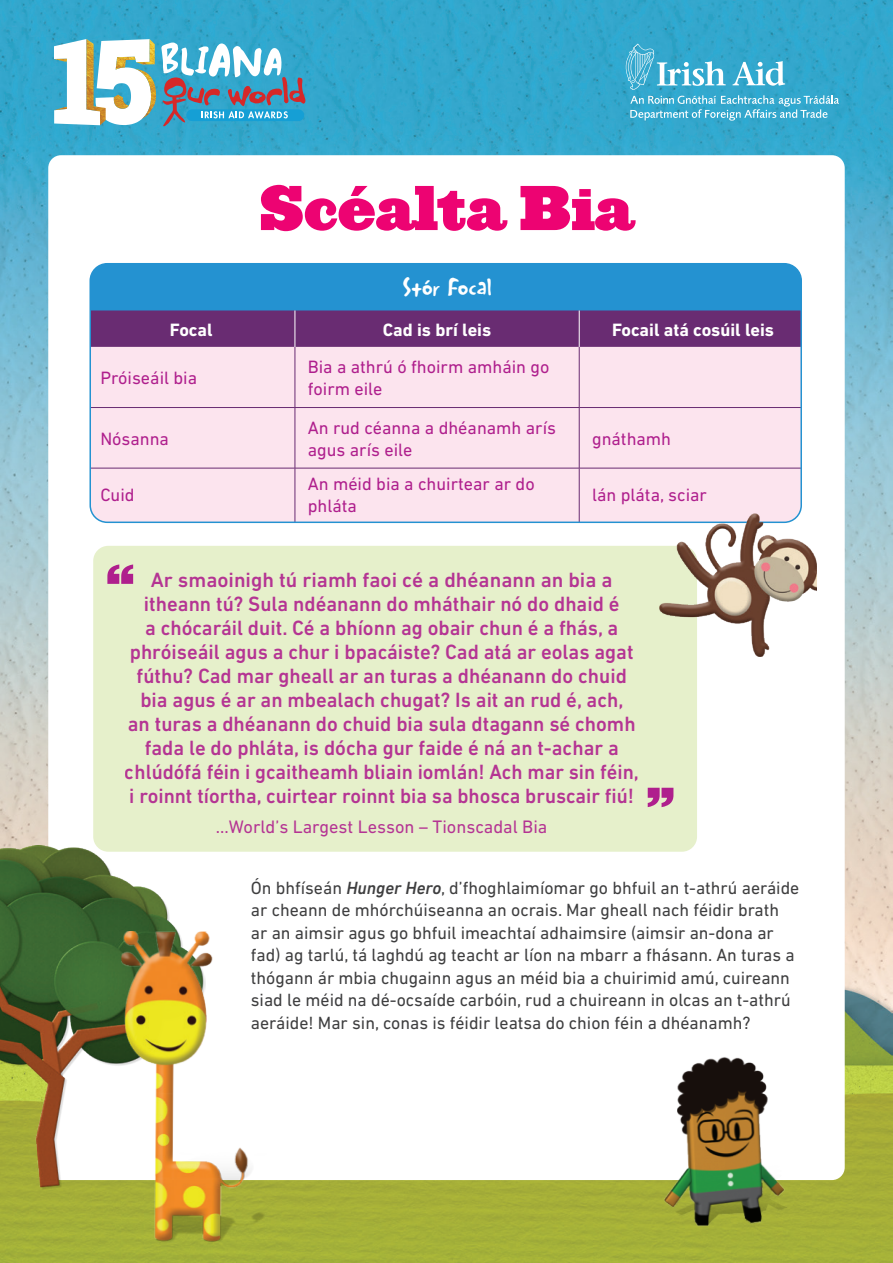
<style>
.page{position:relative;width:893px;height:1263px;background:#fff}
.page>*{position:absolute;margin:0;border:0;box-sizing:border-box;transform-origin:0 0}
.t1{font:58.5px "Ziggurat HTF Black";color:#ed0372}
.t2{font:55.05px "Ziggurat HTF Black";color:#af1f8d}
.t3{font:25.65px "Stanton ICG";letter-spacing:-.01em;color:#fff}
.t4{font:500 21px/24px "DIN Next LT Pro";color:#af1f8d;text-align:center}
.t5{font:18.3px "DIN Next LT Pro";color:#af1f8d}
.t6{font:18.15px/21.8px "DIN Next LT Pro";color:#af1f8d}
.t7{font:700 18.15px "DIN Next LT Pro";color:#fff}
.t8{font:18px/22.5px "DIN Next LT Pro";color:#3e3e3f}
.s1{font-weight:500;font-style:italic}
</style>
<div class="page">
<img style="left:0;top:0;width:893px;height:1263px">
<div style="left:48px;top:155px;width:797px;height:1025px;background:#fff;border-radius:13px"></div>
<img style="left:54px;top:39px;width:102px;height:86px">
<svg style="left:161px;top:42px;width:145px;height:84px;background:#67a6c2"></svg>
<svg style="left:626px;top:44px;width:213px;height:77px;background:#4fb3d3"></svg>
<img style="left:633px;top:1057px;width:157px;height:175px">
<img style="left:0;top:845px;width:178px;height:345px">
<div style="left:93px;top:546px;width:604px;height:306px;background:#e6f0cb;border-radius:15px"></div>
<div style="left:90px;top:264px;width:711px;height:46px;background:#2492d1"></div>
<div style="left:92px;top:310px;width:707px;height:37px;background:#692c72"></div>
<div style="left:92px;top:347px;width:709px;height:173px;background:#fce4ee"></div>
<hr style="left:295px;top:347px;width:1px;height:60px;background:#692c72">
<hr style="left:579px;top:347px;width:1px;height:60px;background:#692c72">
<hr style="left:90px;top:407px;width:205px;height:1px;background:#692c72">
<hr style="left:295px;top:407px;width:284px;height:1px;background:#692c72">
<hr style="left:295px;top:408px;width:1px;height:60px;background:#692c72">
<hr style="left:579px;top:407px;width:222px;height:1px;background:#692c72">
<hr style="left:579px;top:408px;width:1px;height:60px;background:#692c72">
<hr style="left:90px;top:468px;width:205px;height:1px;background:#692c72">
<hr style="left:295px;top:468px;width:284px;height:1px;background:#692c72">
<hr style="left:295px;top:468px;width:1px;height:54px;background:#692c72">
<hr style="left:579px;top:468px;width:222px;height:1px;background:#692c72">
<hr style="left:579px;top:468px;width:1px;height:54px;background:#692c72">
<hr style="left:295px;top:310px;width:1px;height:37px;background:#fff">
<hr style="left:579px;top:310px;width:1px;height:37px;background:#fff">
<div style="left:89px;top:263px;width:713px;height:260px;border:2px solid #2492d1;border-radius:17px"></div>
<img style="left:119px;top:931px;width:155px;height:313px">
<img style="left:660px;top:514px;width:156px;height:142px">
<h1 class="t1" style="left:259px;top:170px;width:376px">Scéalta Bia</h1>
<p class="t3" style="left:402px;top:271px;width:91px">Stór Focal</p>
<p class="t7" style="left:170px;top:319px;width:44px">Focal</p>
<p class="t7" style="left:383px;top:319px;width:110px">Cad is brí leis</p>
<p class="t7" style="left:612px;top:319px;width:164px">Focail atá cosúil leis</p>
<p class="t6" style="left:100px;top:367px;width:98px">Próiseáil bia</p>
<p class="t6" style="left:308px;top:356px;width:243px">Bia a athrú ó fhoirm amháin go foirm eile</p>
<p class="t6" style="left:100px;top:427px;width:70px">Nósanna</p>
<p class="t6" style="left:308px;top:416px;width:250px">An rud céanna a dhéanamh arís agus arís eile</p>
<p class="t6" style="left:592px;top:427px;width:81px">gnáthamh</p>
<p class="t6" style="left:100px;top:484px;width:36px">Cuid</p>
<p class="t6" style="left:308px;top:473px;width:228px">An méid bia a chuirtear ar do phláta</p>
<p class="t6" style="left:592px;top:484px;width:116px">lán pláta, sciar</p>
<h2 class="t2" style="left:106px;top:550px;width:31px">“</h2>
<p class="t4" style="left:125px;top:568px;width:515px">Ar smaoinigh tú riamh faoi cé a dhéanann an bia a itheann tú? Sula ndéanann do mháthair nó do dhaid é<br>a chócaráil duit. Cé a bhíonn ag obair chun é a fhás, a phróiseáil agus a chur i bpacáiste? Cad atá ar eolas agat fúthu? Cad mar gheall ar an turas a dhéanann do chuid bia agus é ar an mbealach chugat? Is ait an rud é, ach,<br>an turas a dhéanann do chuid bia sula dtagann sé chomh fada le do phláta, is dócha gur faide é ná an t-achar a chlúdófá féin i gcaitheamh bliain iomlán! Ach mar sin féin, i roinnt tíortha, cuirtear roinnt bia sa bhosca bruscair fiú!</p>
<p class="t5" style="left:216px;top:816px;width:333px">...World’s Largest Lesson – Tionscadal Bia</p>
<h2 class="t2" style="left:646px;top:772px;width:31px">”</h2>
<p class="t8" style="left:251px;top:876px;width:550px">Ón bhfíseán <span class="s1">Hunger Hero</span>, d’fhoghlaimíomar go bhfuil an t-athrú aeráide ar cheann de mhórchúiseanna an ocrais. Mar gheall nach féidir brath ar an aimsir agus go bhfuil imeachtaí adhaimsire (aimsir an-dona ar fad) ag tarlú, tá laghdú ag teacht ar líon na mbarr a fhásann. An turas a thógann ár mbia chugainn agus an méid bia a chuirimid amú, cuireann siad le méid na dé-ocsaíde carbóin, rud a chuireann in olcas an t-athrú aeráide! Mar sin, conas is féidir leatsa do chion féin a dhéanamh?</p>
</div>
